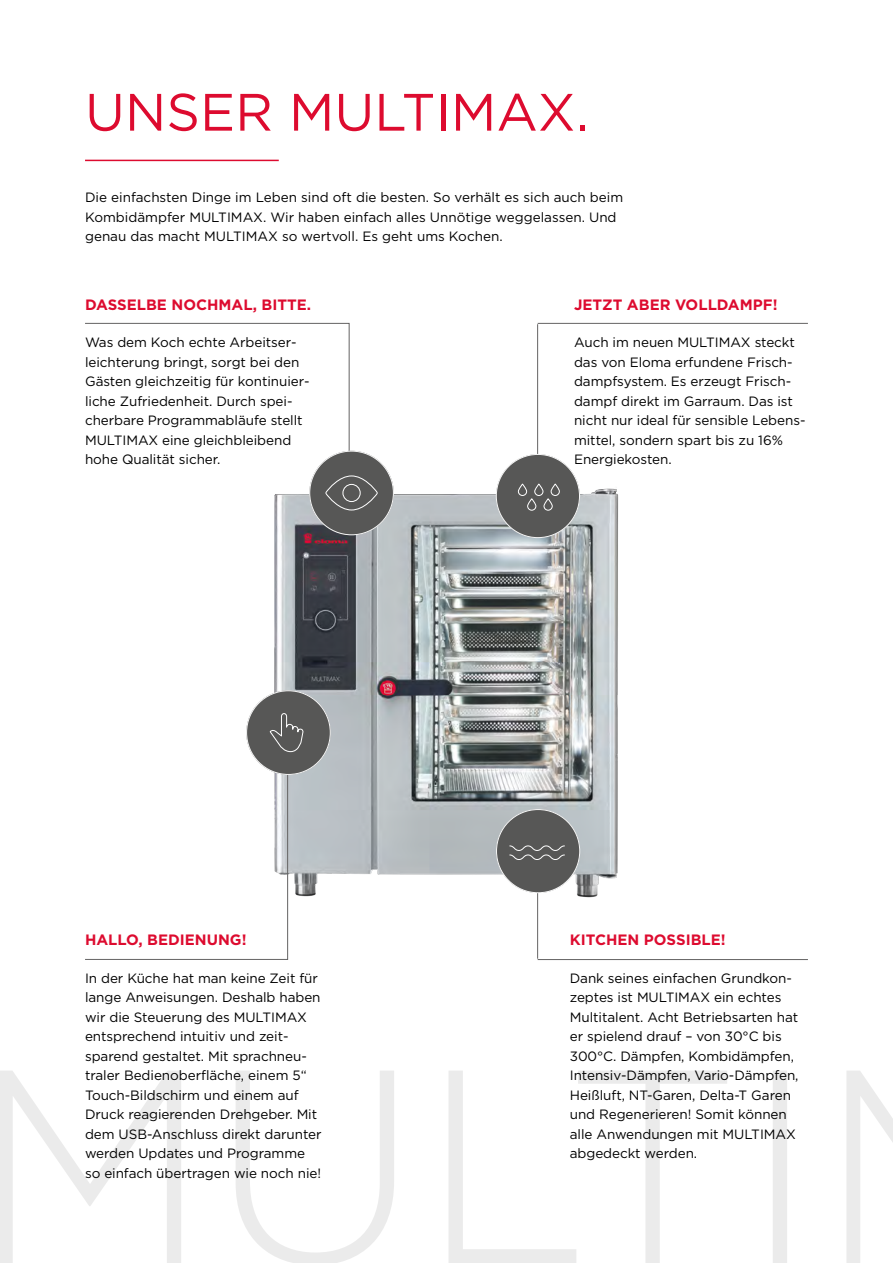
<style>
.page{position:relative;width:893px;height:1263px;background:#fff}
.page>*{position:absolute;margin:0;border:0;box-sizing:border-box;transform-origin:0 0}
.t1{font:52.5px "Gotham";color:#dd0b2f}
.t2{font:700 15px "Gotham";color:#dd0b2f}
.t3{font:13.5px/19.5px "Gotham";letter-spacing:-.005em;color:#000}
</style>
<div class="page">
<svg style="left:306px;top:1071px;width:587px;height:192px"></svg>
<svg style="left:0;top:1071px;width:306px;height:192px"></svg>
<img style="left:321px;top:441px;width:297px;height:510px">
<svg style="left:85px;top:323px;width:308px;height:156px"></svg>
<hr style="left:85px;top:160px;width:194px;height:1px;background:#dd0b2f">
<svg style="left:85px;top:694px;width:236px;height:266px"></svg>
<hr style="left:538px;top:323px;width:270px;height:1px;background:#646363">
<hr style="left:537px;top:324px;width:1px;height:149px;background:#646363">
<hr style="left:538px;top:959px;width:270px;height:1px;background:#646363">
<hr style="left:537px;top:810px;width:1px;height:149px;background:#646363">
<img style="left:271px;top:479px;width:348px;height:215px">
<div style="left:246px;top:690px;width:85px;height:85px;background:#575756;border-radius:50%"></div>
<svg style="left:269px;top:713px;width:35px;height:39px"></svg>
<div style="left:309px;top:451px;width:85px;height:84px;background:#575756;border-radius:50%"></div>
<svg style="left:325px;top:475px;width:53px;height:36px"></svg>
<div style="left:496px;top:454px;width:84px;height:84px;background:#575756;border-radius:50%"></div>
<svg style="left:518px;top:484px;width:42px;height:27px"></svg>
<div style="left:496px;top:809px;width:84px;height:84px;background:#575756;border-radius:50%"></div>
<svg style="left:509px;top:845px;width:56px;height:15px"></svg>
<h1 class="t1" style="left:85px;top:78px;width:505px">UNSER MULTIMAX.</h1>
<p class="t3" style="left:85px;top:187px;width:540px">Die einfachsten Dinge im Leben sind oft die besten. So verhält es sich auch beim<br>Kombidämpfer MULTIMAX. Wir haben einfach alles Unnötige weggelassen. Und genau das macht MULTIMAX so wertvoll. Es geht ums Kochen.</p>
<p class="t2" style="left:85px;top:294px;width:228px">DASSELBE NOCHMAL, BITTE.</p>
<p class="t3" style="left:85px;top:332px;width:226px">Was dem Koch echte Arbeitser&shy;leichterung bringt, sorgt bei den<br>Gästen gleichzeitig für kontinuier&shy;liche Zufriedenheit. Durch spei&shy;cherbare Programmabläufe stellt<br>MULTIMAX eine gleichbleibend hohe Qualität sicher.</p>
<p class="t2" style="left:85px;top:930px;width:163px">HALLO, BEDIENUNG!</p>
<p class="t3" style="left:85px;top:968px;width:238px">In der Küche hat man keine Zeit für lange Anweisungen. Deshalb haben wir die Steuerung des MULTIMAX entsprechend intuitiv und zeit&shy;sparend gestaltet. Mit sprachneu&shy;traler Bedienoberfläche, einem 5“ Touch-Bildschirm und einem auf Druck reagierenden Drehgeber. Mit dem USB-Anschluss direkt darunter werden Updates und Programme so einfach übertragen wie noch nie!</p>
<p class="t2" style="left:574px;top:294px;width:205px">JETZT ABER VOLLDAMPF!</p>
<p class="t3" style="left:574px;top:332px;width:233px">Auch im neuen MULTIMAX steckt das von Eloma erfundene Frisch&shy;dampfsystem. Es erzeugt Frisch&shy;dampf direkt im Garraum. Das ist nicht nur ideal für sensible Lebens&shy;mittel, sondern spart bis zu 16%<br>Energiekosten.</p>
<p class="t2" style="left:570px;top:930px;width:157px">KITCHEN POSSIBLE!</p>
<p class="t3" style="left:570px;top:968px;width:230px">Dank seines einfachen Grundkon&shy;zeptes ist MULTIMAX ein echtes<br>Multitalent. Acht Betriebsarten hat er spielend drauf – von 30°C bis<br>300°C. Dämpfen, Kombidämpfen,<br>Intensiv-Dämpfen, Vario-Dämpfen,<br>Heißluft, NT-Garen, Delta-T Garen und Regenerieren! Somit können alle Anwendungen mit MULTIMAX abgedeckt werden.</p>
</div>
